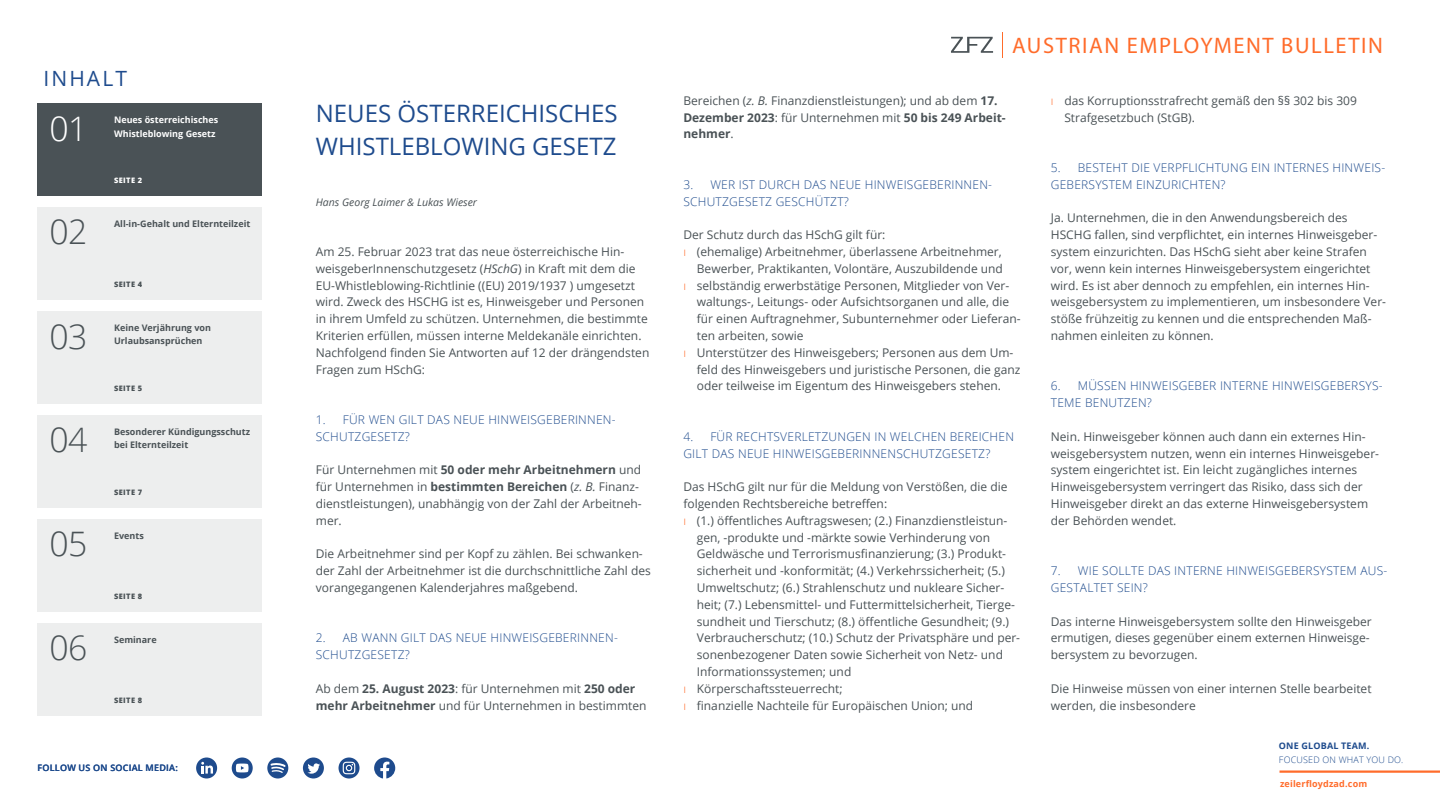
<style>
.page{position:relative;width:1440px;height:810px;background:#fff}
.page>*{position:absolute;margin:0;border:0;box-sizing:border-box;transform-origin:0 0}
.t1{font:300 33.75px "Open Sans";letter-spacing:-.025em;color:#4a5256}
.t2{font:300 33.75px "Open Sans";color:#fff}
.t3{font:24px/33.6px "Open Sans";color:#1e4b8d}
.t4{font:22.5px "Myriad Pro";letter-spacing:.07em;color:#ff6c2b}
.t5{font:21px "Open Sans";letter-spacing:.1em;color:#1e4b8d}
.t6{font:12px/16.8px "Open Sans";color:#4a5256}
.t7{font:300 12px/16.8px "Open Sans";letter-spacing:.02em;color:#1e4b8d}
.t8{font:italic 10.5px "Open Sans";color:#4a5256}
.t9{font:700 9px "Open Sans";color:#4a5256}
.t10{font:700 9px "Open Sans";color:#fff}
.t11{font:600 9px "Open Sans";letter-spacing:.025em;color:#1e4b8d}
.t12{font:300 9px "Open Sans";letter-spacing:.02em;color:#1e4b8d}
.t13{font:700 9px "Open Sans";letter-spacing:.02em;color:#ff6c2b}
.t14{font:700 9px "Open Sans";letter-spacing:.02em;color:#1e4b8d}
.t15{font:800 7.5px "Open Sans";letter-spacing:.05em;color:#4a5256}
.t16{font:800 7.5px "Open Sans";letter-spacing:.05em;color:#fff}
.s1{font-style:italic}
.s2{font-weight:700}
.s3{font-weight:300;color:#ff6c2b}
</style>
<div class="page">
<hr style="left:1280px;top:771px;width:160px;height:2px;background:#ff6c2b">
<svg style="left:951px;top:37px;width:42px;height:16px"></svg>
<svg style="left:1002px;top:32px;width:1px;height:25px"></svg>
<div style="left:38px;top:104px;width:225px;height:92px;background:#4a5256"></div>
<div style="left:38px;top:207px;width:225px;height:93px;background:#edeeee"></div>
<div style="left:38px;top:311px;width:225px;height:93px;background:#edeeee"></div>
<div style="left:38px;top:415px;width:225px;height:93px;background:#edeeee"></div>
<svg style="left:232px;top:758px;width:21px;height:21px"></svg>
<svg style="left:236px;top:764px;width:13px;height:8px"></svg>
<div style="left:303px;top:758px;width:21px;height:21px;background:#1e4b8d;border-radius:50%"></div>
<svg style="left:307px;top:763px;width:13px;height:11px"></svg>
<svg style="left:339px;top:758px;width:21px;height:21px"></svg>
<svg style="left:343px;top:762px;width:12px;height:12px"></svg>
<div style="left:196px;top:758px;width:21px;height:21px;background:#1e4b8d;border-radius:50%"></div>
<svg style="left:201px;top:762px;width:12px;height:12px"></svg>
<svg style="left:374px;top:758px;width:21px;height:21px"></svg>
<svg style="left:267px;top:758px;width:21px;height:21px"></svg>
<div style="left:38px;top:623px;width:225px;height:93px;background:#edeeee"></div>
<div style="left:38px;top:519px;width:225px;height:93px;background:#edeeee"></div>
<h3 class="t5" style="left:44px;top:70px;width:85px">INHALT</h3>
<p class="t10" style="left:114px;top:114px;width:106px">Neues österreichisches</p>
<h1 class="t2" style="left:50px;top:115px;width:39px">01</h1>
<p class="t10" style="left:114px;top:127px;width:103px">Whistleblowing Gesetz</p>
<p class="t16" style="left:114px;top:177px;width:30px">SEITE 2</p>
<p class="t9" style="left:114px;top:217px;width:138px">All-in-Gehalt und Elternteilzeit</p>
<h1 class="t1" style="left:50px;top:218px;width:39px">02</h1>
<h1 class="t1" style="left:50px;top:323px;width:39px">03</h1>
<h1 class="t1" style="left:50px;top:427px;width:39px">04</h1>
<h1 class="t1" style="left:50px;top:531px;width:39px">05</h1>
<h1 class="t1" style="left:50px;top:634px;width:39px">06</h1>
<p class="t15" style="left:114px;top:281px;width:30px">SEITE 4</p>
<p class="t9" style="left:114px;top:322px;width:98px">Keine Verjährung von</p>
<p class="t9" style="left:114px;top:335px;width:90px">Urlaubsansprüchen</p>
<p class="t15" style="left:114px;top:385px;width:30px">SEITE 5</p>
<p class="t9" style="left:114px;top:426px;width:138px">Besonderer Kündigungsschutz</p>
<p class="t9" style="left:114px;top:439px;width:76px">bei Elternteilzeit</p>
<p class="t15" style="left:114px;top:489px;width:30px">SEITE 7</p>
<p class="t9" style="left:114px;top:530px;width:31px">Events</p>
<p class="t15" style="left:114px;top:593px;width:30px">SEITE 8</p>
<p class="t9" style="left:114px;top:633px;width:44px">Seminare</p>
<p class="t15" style="left:114px;top:697px;width:30px">SEITE 8</p>
<p class="t11" style="left:38px;top:765px;width:142px">FOLLOW US ON SOCIAL MEDIA:</p>
<h2 class="t3" style="left:316px;top:98px;width:303px">NEUES ÖSTERREICHISCHES<br>WHISTLEBLOWING GESETZ</h2>
<p class="t8" style="left:316px;top:197px;width:163px">Hans Georg Laimer &amp; Lukas Wieser</p>
<p class="t6" style="left:316px;top:244px;width:335px">Am 25. Februar 2023 trat das neue österreichische Hin&shy;weisgeberInnenschutzgesetz (<span class="s1">HSchG</span>) in Kraft mit dem die EU-Whistleblowing-Richtlinie ((EU) 2019/1937 ) umgesetzt wird. Zweck des HSCHG ist es, Hinweisgeber und Personen in ihrem Umfeld zu schützen. Unternehmen, die bestimmte Kriterien erfüllen, müssen interne Meldekanäle einrichten.<br>Nachfolgend finden Sie Antworten auf 12 der drängendsten Fragen zum HSchG:</p>
<p class="t7" style="left:316px;top:412px;width:301px">1. FÜR WEN GILT DAS NEUE HINWEISGEBERINNEN-<br>SCHUTZGESETZ?</p>
<p class="t6" style="left:316px;top:463px;width:327px">Für Unternehmen mit <span class="s2">50 oder mehr Arbeitnehmern</span> und für Unternehmen in <span class="s2">bestimmten Bereichen</span> (<span class="s1">z. B.</span> Finanz&shy;dienstleistungen), unabhängig von der Zahl der Arbeitneh&shy;mer.</p>
<p class="t6" style="left:316px;top:547px;width:337px">Die Arbeitnehmer sind per Kopf zu zählen. Bei schwanken&shy;der Zahl der Arbeitnehmer ist die durchschnittliche Zahl des vorangegangenen Kalenderjahres maßgebend.</p>
<p class="t7" style="left:316px;top:631px;width:304px">2. AB WANN GILT DAS NEUE HINWEISGEBERINNEN-<br>SCHUTZGESETZ?</p>
<p class="t6" style="left:316px;top:681px;width:332px">Ab dem <span class="s2">25. August 2023</span>: für Unternehmen mit <span class="s2">250 oder mehr Arbeitnehmer</span> und für Unternehmen in bestimmten</p>
<h3 class="t4" style="left:1012px;top:32px;width:372px">AUSTRIAN EMPLOYMENT BULLETIN</h3>
<p class="t6" style="left:683px;top:93px;width:324px">Bereichen (<span class="s1">z. B.</span> Finanzdienstleistungen); und ab dem <span class="s2">17.<br>Dezember 2023</span>: für Unternehmen mit <span class="s2">50 bis 249 Arbeit&shy;nehmer</span>.</p>
<p class="t7" style="left:683px;top:177px;width:310px">3. WER IST DURCH DAS NEUE HINWEISGEBERINNEN-<br>SCHUTZGESETZ GESCHÜTZT?</p>
<p class="t6" style="left:683px;top:228px;width:204px">Der Schutz durch das HSchG gilt für:</p>
<p class="t6" style="left:683px;top:244px;width:320px"><span class="s3">ı</span> (ehemalige) Arbeitnehmer, überlassene Arbeitnehmer,</p>
<p class="t6" style="left:697px;top:261px;width:308px">Bewerber, Praktikanten, Volontäre, Auszubildende und</p>
<p class="t6" style="left:683px;top:278px;width:328px"><span class="s3">ı</span> selbständig erwerbstätige Personen, Mitglieder von Ver-</p>
<p class="t6" style="left:697px;top:295px;width:314px">waltungs-, Leitungs- oder Aufsichtsorganen und alle, die</p>
<p class="t6" style="left:697px;top:312px;width:325px">für einen Auftragnehmer, Subunternehmer oder Lieferan-</p>
<p class="t6" style="left:697px;top:328px;width:108px">ten arbeiten, sowie</p>
<p class="t6" style="left:683px;top:345px;width:332px"><span class="s3">ı</span> Unterstützer des Hinweisgebers; Personen aus dem Um-</p>
<p class="t6" style="left:697px;top:362px;width:325px">feld des Hinweisgebers und juristische Personen, die ganz</p>
<p class="t6" style="left:697px;top:379px;width:306px">oder teilweise im Eigentum des Hinweisgebers stehen.</p>
<p class="t7" style="left:683px;top:429px;width:332px">4. FÜR RECHTSVERLETZUNGEN IN WELCHEN BEREICHEN<br>GILT DAS NEUE HINWEISGEBERINNENSCHUTZGESETZ?</p>
<p class="t6" style="left:683px;top:480px;width:326px">Das HSchG gilt nur für die Meldung von Verstößen, die die</p>
<p class="t6" style="left:683px;top:495px;width:205px">folgenden Rechtsbereiche betreffen:</p>
<p class="t6" style="left:683px;top:512px;width:325px"><span class="s3">ı</span> (1.) öffentliches Auftragswesen; (2.) Finanzdienstleistun-</p>
<p class="t6" style="left:697px;top:530px;width:295px">gen, -produkte und -märkte sowie Verhinderung von</p>
<p class="t6" style="left:697px;top:545px;width:311px">Geldwäsche und Terrorismusfinanzierung; (3.) Produkt-</p>
<p class="t6" style="left:697px;top:564px;width:310px">sicherheit und -konformität; (4.) Verkehrssicherheit; (5.)</p>
<p class="t6" style="left:697px;top:580px;width:309px">Umweltschutz; (6.) Strahlenschutz und nukleare Sicher-</p>
<p class="t6" style="left:697px;top:597px;width:320px">heit; (7.) Lebensmittel- und Futtermittelsicherheit, Tierge-</p>
<p class="t6" style="left:697px;top:612px;width:314px">sundheit und Tierschutz; (8.) öffentliche Gesundheit; (9.)</p>
<p class="t6" style="left:697px;top:631px;width:325px">Verbraucherschutz; (10.) Schutz der Privatsphäre und per-</p>
<p class="t6" style="left:697px;top:648px;width:308px">sonenbezogener Daten sowie Sicherheit von Netz- und</p>
<p class="t6" style="left:697px;top:664px;width:156px">Informationssystemen; und</p>
<p class="t6" style="left:683px;top:681px;width:161px"><span class="s3">ı</span> Körperschaftssteuerrecht;</p>
<p class="t6" style="left:683px;top:696px;width:291px"><span class="s3">ı</span> finanzielle Nachteile für Europäischen Union; und</p>
<p class="t6" style="left:1064px;top:93px;width:294px;text-indent:-14px"><span class="s3">ı</span> das Korruptionsstrafrecht gemäß den §§ 302 bis 309<br>Strafgesetzbuch (StGB).</p>
<p class="t7" style="left:1051px;top:160px;width:336px">5. BESTEHT DIE VERPFLICHTUNG EIN INTERNES HINWEIS-<br>GEBERSYSTEM EINZURICHTEN?</p>
<p class="t6" style="left:1051px;top:211px;width:337px">Ja. Unternehmen, die in den Anwendungsbereich des HSCHG fallen, sind verpflichtet, ein internes Hinweisgeber&shy;system einzurichten. Das HSchG sieht aber keine Strafen vor, wenn kein internes Hinweisgebersystem eingerichtet wird. Es ist aber dennoch zu empfehlen, ein internes Hin&shy;weisgebersystem zu implementieren, um insbesondere Ver&shy;stöße frühzeitig zu kennen und die entsprechenden Maß&shy;nahmen einleiten zu können.</p>
<p class="t7" style="left:1051px;top:379px;width:333px">6. MÜSSEN HINWEISGEBER INTERNE HINWEISGEBERSYS-<br>TEME BENUTZEN?</p>
<p class="t6" style="left:1051px;top:429px;width:330px">Nein. Hinweisgeber können auch dann ein externes Hin&shy;weisgebersystem nutzen, wenn ein internes Hinweisgeber&shy;system eingerichtet ist. Ein leicht zugängliches internes Hinweisgebersystem verringert das Risiko, dass sich der Hinweisgeber direkt an das externe Hinweisgebersystem der Behörden wendet.</p>
<p class="t7" style="left:1051px;top:564px;width:338px">7. WIE SOLLTE DAS INTERNE HINWEISGEBERSYSTEM AUS-<br>GESTALTET SEIN?</p>
<p class="t6" style="left:1051px;top:614px;width:322px">Das interne Hinweisgebersystem sollte den Hinweisgeber ermutigen, dieses gegenüber einem externen Hinweisge&shy;bersystem zu bevorzugen.</p>
<p class="t6" style="left:1051px;top:681px;width:322px">Die Hinweise müssen von einer internen Stelle bearbeitet werden, die insbesondere</p>
<p class="t14" style="left:1279px;top:740px;width:92px">ONE GLOBAL TEAM.</p>
<p class="t12" style="left:1279px;top:756px;width:126px">FOCUSED ON WHAT YOU DO.</p>
<p class="t13" style="left:1280px;top:778px;width:89px">zeilerfloydzad.com</p>
</div>
